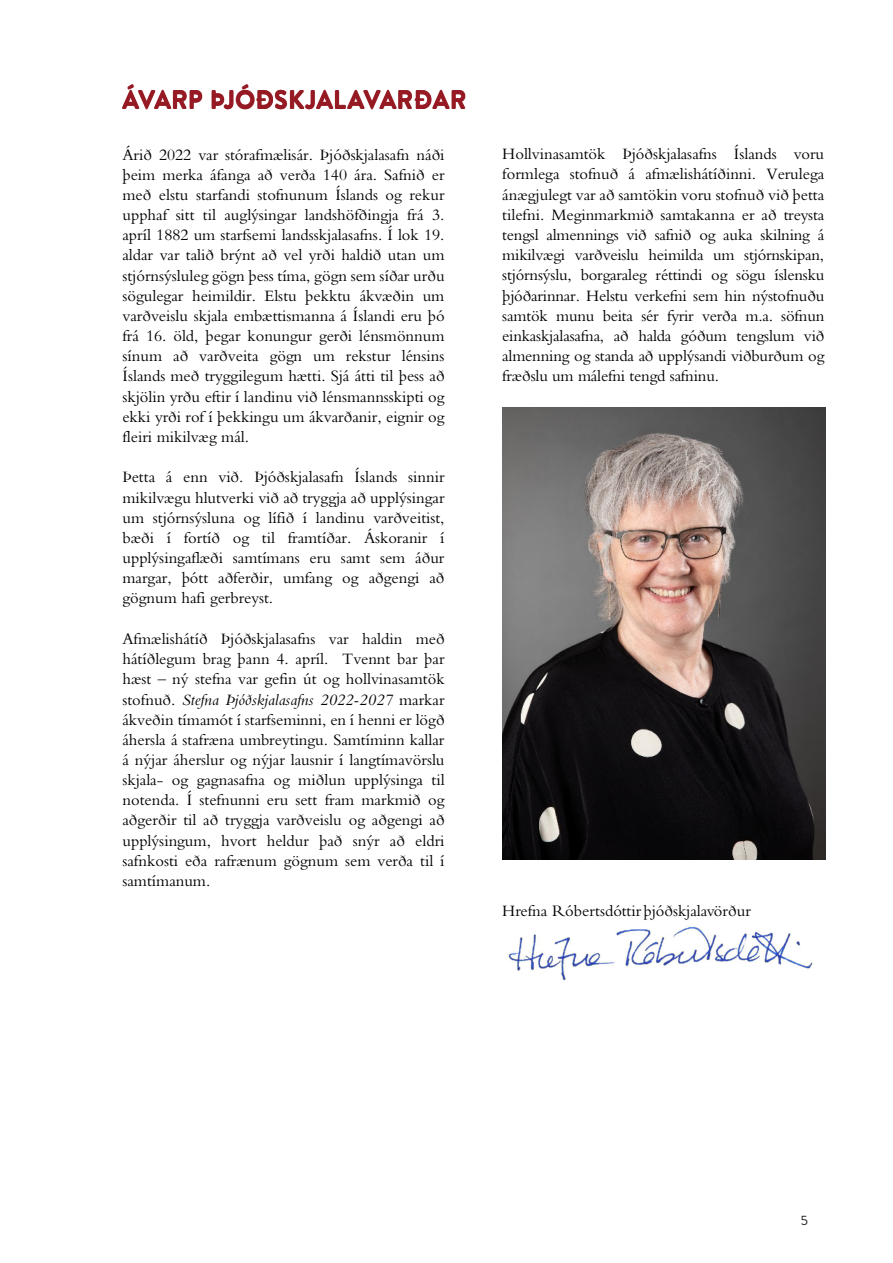
<style>
.page{position:relative;width:893px;height:1263px;background:#fff}
.page>*{position:absolute;margin:0;border:0;box-sizing:border-box;transform-origin:0 0}
.t1{font:700 25.5px "Brandon Grotesque";color:#951a23;scale:.96 1}
.t2{font:16.5px/20.1px "Bembo Std";color:#000;text-align:justify}
.t3{font:13.5px "Brandon Grotesque";color:#231f20}
.s1{font-style:italic}
</style>
<div class="page">
<img style="left:502px;top:407px;width:323px;height:452px">
<img style="left:507px;top:924px;width:306px;height:56px">
<p class="t1" style="left:122px;top:85px;width:360px">ÁVARP ÞJÓÐSKJALAVARÐAR</p>
<p class="t2" style="left:122px;top:144px;width:324px">Árið 2022 var stórafmælisár. Þjóðskjalasafn náði þeim merka áfanga að verða 140 ára. Safnið er með elstu starfandi stofnunum Íslands og rekur upphaf sitt til auglýsingar landshöfðingja frá 3. apríl 1882 um starfsemi landsskjalasafns. Í lok 19. aldar var talið brýnt að vel yrði haldið utan um stjórnsýsluleg gögn þess tíma, gögn sem síðar urðu sögulegar heimildir. Elstu þekktu ákvæðin um varðveislu skjala embættismanna á Íslandi eru þó frá 16. öld, þegar konungur gerði lénsmönnum sínum að varðveita gögn um rekstur lénsins Íslands með tryggilegum hætti. Sjá átti til þess að skjölin yrðu eftir í landinu við lénsmannsskipti og ekki yrði rof í þekkingu um ákvarðanir, eignir og fleiri mikilvæg mál.</p>
<p class="t2" style="left:122px;top:467px;width:324px">Þetta á enn við. Þjóðskjalasafn Íslands sinnir mikilvægu hlutverki við að tryggja að upplýsingar um stjórnsýsluna og lífið í landinu varðveitist, bæði í fortíð og til framtíðar. Áskoranir í upplýsingaflæði samtímans eru samt sem áður margar, þótt aðferðir, umfang og aðgengi að gögnum hafi gerbreyst.</p>
<p class="t2" style="left:122px;top:628px;width:324px">Afmælishátíð Þjóðskjalasafns var haldin með hátíðlegum brag þann 4. apríl. Tvennt bar þar hæst – ný stefna var gefin út og hollvinasamtök stofnuð. <span class="s1">Stefna Þjóðskjalasafns 2022-2027</span> markar ákveðin tímamót í starfseminni, en í henni er lögð áhersla á stafræna umbreytingu. Samtíminn kallar á nýjar áherslur og nýjar lausnir í langtímavörslu skjala- og gagnasafna og miðlun upplýsinga til notenda. Í stefnunni eru sett fram markmið og aðgerðir til að tryggja varðveislu og aðgengi að upplýsingum, hvort heldur það snýr að eldri safnkosti eða rafrænum gögnum sem verða til í samtímanum.</p>
<p class="t2" style="left:502px;top:144px;width:324px">Hollvinasamtök Þjóðskjalasafns Íslands voru formlega stofnuð á afmælishátíðinni. Verulega ánægjulegt var að samtökin voru stofnuð við þetta tilefni. Meginmarkmið samtakanna er að treysta tengsl almennings við safnið og auka skilning á mikilvægi varðveislu heimilda um stjórnskipan, stjórnsýslu, borgaraleg réttindi og sögu íslensku þjóðarinnar. Helstu verkefni sem hin nýstofnuðu samtök munu beita sér fyrir verða m.a. söfnun einkaskjalasafna, að halda góðum tengslum við almenning og standa að upplýsandi viðburðum og fræðslu um málefni tengd safninu.</p>
<p class="t2" style="left:502px;top:901px;width:250px">Hrefna Róbertsdóttir þjóðskjalavörður</p>
<p class="t3" style="left:801px;top:1211px;width:9px">5</p>
</div>
